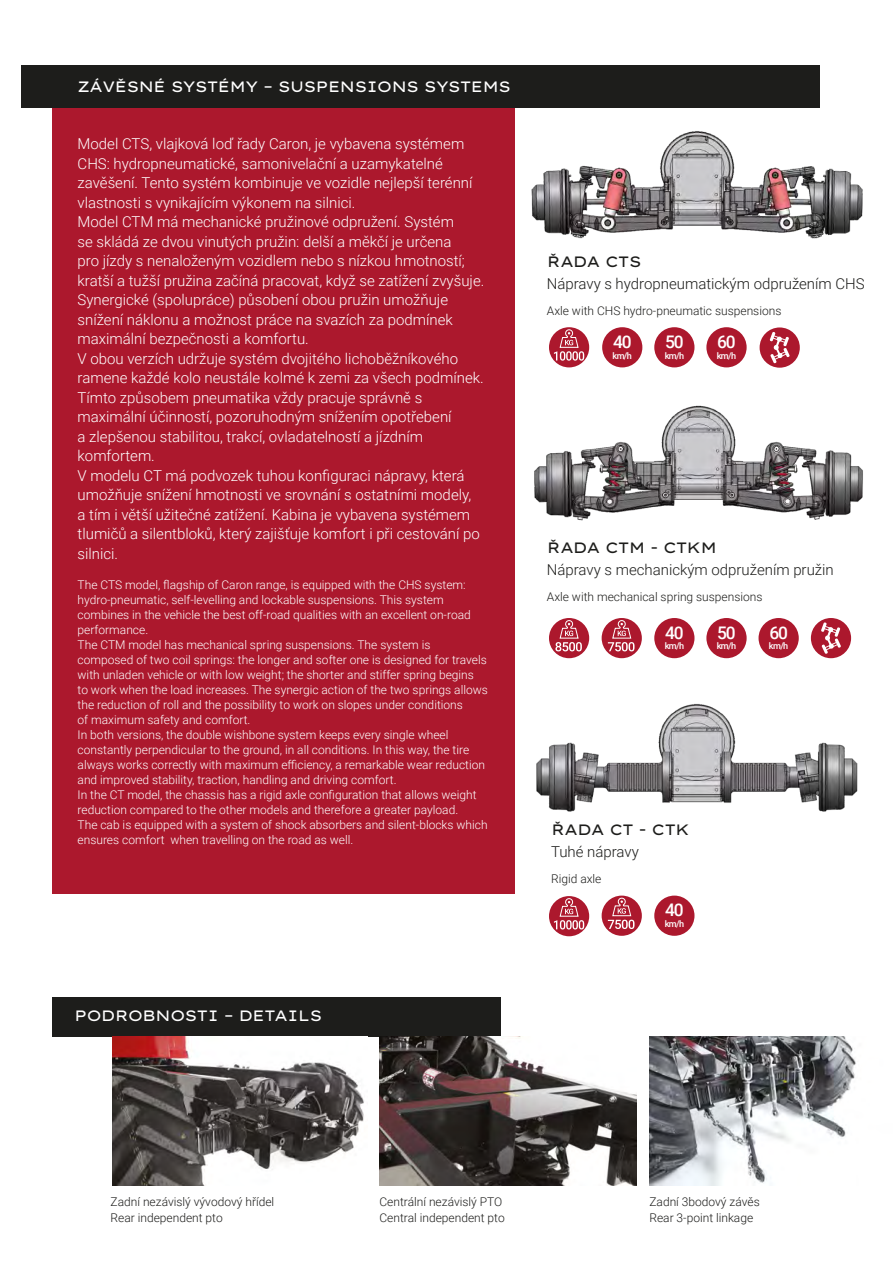
<style>
.page{position:relative;width:893px;height:1263px;background:#fff}
.page>*{position:absolute;margin:0;border:0;box-sizing:border-box;transform-origin:0 0}
.t1{font:500 17.4px "Roboto";letter-spacing:-.07em;color:#fff}
.t2{font:300 15px/19.5px "Roboto";color:#fff}
.t3{font:300 15px "Roboto";color:#1d1d1b}
.t4{font:15px "Lexend Tera";letter-spacing:-.07em;color:#fff}
.t5{font:15px "Lexend Tera";letter-spacing:-.07em;color:#1d1d1b}
.t6{font:300 12px/15px "Roboto";color:#fff}
.t7{font:300 12px/16.5px "Roboto";color:#1d1d1b}
.t8{font:500 9.15px "Roboto";letter-spacing:-.07em;color:#fff}
</style>
<div class="page">
<div style="left:52px;top:108px;width:462px;height:786px;background:#ac182d"></div>
<div style="left:21px;top:65px;width:799px;height:43px;background:#1d1d1b"></div>
<img style="left:534px;top:405px;width:329px;height:116px">
<img style="left:531px;top:131px;width:332px;height:108px">
<img style="left:536px;top:704px;width:322px;height:108px">
<div style="left:52px;top:997px;width:449px;height:40px;background:#1d1d1b"></div>
<img style="left:649px;top:1037px;width:207px;height:148px">
<img style="left:112px;top:1037px;width:252px;height:148px">
<img style="left:380px;top:1037px;width:257px;height:148px">
<svg style="left:705px;top:326px;width:43px;height:43px"></svg>
<div style="left:704px;top:325px;width:45px;height:45px;border:1px solid #fff;border-radius:50%"></div>
<div style="left:706px;top:327px;width:41px;height:40px;background:#ac182d;border-radius:50%"></div>
<svg style="left:757px;top:616px;width:43px;height:44px"></svg>
<div style="left:756px;top:616px;width:45px;height:44px;border:1px solid #fff;border-radius:50%"></div>
<div style="left:758px;top:618px;width:41px;height:40px;background:#ac182d;border-radius:50%"></div>
<svg style="left:600px;top:326px;width:44px;height:43px"></svg>
<div style="left:600px;top:325px;width:44px;height:45px;border:1px solid #fff;border-radius:50%"></div>
<div style="left:602px;top:327px;width:40px;height:40px;background:#ac182d;border-radius:50%"></div>
<svg style="left:653px;top:616px;width:43px;height:44px"></svg>
<div style="left:652px;top:616px;width:45px;height:44px;border:1px solid #fff;border-radius:50%"></div>
<div style="left:654px;top:618px;width:40px;height:40px;background:#ac182d;border-radius:50%"></div>
<svg style="left:653px;top:894px;width:43px;height:43px"></svg>
<div style="left:652px;top:893px;width:45px;height:45px;border:1px solid #fff;border-radius:50%"></div>
<div style="left:654px;top:895px;width:40px;height:41px;background:#ac182d;border-radius:50%"></div>
<svg style="left:653px;top:326px;width:43px;height:43px"></svg>
<div style="left:652px;top:325px;width:45px;height:45px;border:1px solid #fff;border-radius:50%"></div>
<div style="left:654px;top:327px;width:40px;height:40px;background:#ac182d;border-radius:50%"></div>
<svg style="left:705px;top:616px;width:43px;height:44px"></svg>
<div style="left:704px;top:616px;width:45px;height:44px;border:1px solid #fff;border-radius:50%"></div>
<div style="left:706px;top:618px;width:41px;height:40px;background:#ac182d;border-radius:50%"></div>
<svg style="left:547px;top:326px;width:44px;height:43px"></svg>
<div style="left:547px;top:325px;width:44px;height:45px;border:1px solid #fff;border-radius:50%"></div>
<div style="left:549px;top:327px;width:40px;height:40px;background:#ac182d;border-radius:50%"></div>
<svg style="left:554px;top:329px;width:30px;height:32px"></svg>
<svg style="left:547px;top:894px;width:44px;height:44px"></svg>
<div style="left:547px;top:894px;width:44px;height:44px;border:1px solid #fff;border-radius:50%"></div>
<div style="left:549px;top:896px;width:40px;height:40px;background:#ac182d;border-radius:50%"></div>
<svg style="left:554px;top:897px;width:30px;height:32px"></svg>
<svg style="left:547px;top:616px;width:44px;height:44px"></svg>
<div style="left:547px;top:616px;width:44px;height:44px;border:1px solid #fff;border-radius:50%"></div>
<div style="left:549px;top:618px;width:40px;height:40px;background:#ac182d;border-radius:50%"></div>
<svg style="left:555px;top:619px;width:27px;height:32px"></svg>
<svg style="left:600px;top:616px;width:43px;height:44px"></svg>
<div style="left:599px;top:616px;width:45px;height:44px;border:1px solid #fff;border-radius:50%"></div>
<div style="left:602px;top:618px;width:40px;height:40px;background:#ac182d;border-radius:50%"></div>
<svg style="left:608px;top:619px;width:26px;height:32px"></svg>
<svg style="left:600px;top:894px;width:43px;height:43px"></svg>
<div style="left:599px;top:893px;width:45px;height:45px;border:1px solid #fff;border-radius:50%"></div>
<div style="left:602px;top:895px;width:40px;height:41px;background:#ac182d;border-radius:50%"></div>
<svg style="left:608px;top:897px;width:26px;height:32px"></svg>
<svg style="left:758px;top:326px;width:43px;height:43px"></svg>
<div style="left:757px;top:325px;width:45px;height:45px;border:1px solid #fff;border-radius:50%"></div>
<div style="left:760px;top:327px;width:40px;height:41px;background:#ac182d;border-radius:50%"></div>
<svg style="left:770px;top:332px;width:20px;height:31px"></svg>
<svg style="left:809px;top:616px;width:44px;height:44px"></svg>
<div style="left:809px;top:616px;width:44px;height:44px;border:1px solid #fff;border-radius:50%"></div>
<div style="left:811px;top:618px;width:40px;height:40px;background:#ac182d;border-radius:50%"></div>
<svg style="left:821px;top:622px;width:20px;height:32px"></svg>
<p class="t4" style="left:78px;top:74px;width:435px">ZÁVĚSNÉ SYSTÉMY – SUSPENSIONS SYSTEMS</p>
<p class="t2" style="left:78px;top:133px;width:408px">Model CTS, vlajková loď řady Caron, je vybavena systémem CHS: hydropneumatické, samonivelační a uzamykatelné zavěšení. Tento systém kombinuje ve vozidle nejlepší terénní vlastnosti s vynikajícím výkonem na silnici.<br>Model CTM má mechanické pružinové odpružení. Systém<br>se skládá ze dvou vinutých pružin: delší a měkčí je určena<br>pro jízdy s nenaloženým vozidlem nebo s nízkou hmotností; kratší a tužší pružina začíná pracovat, když se zatížení zvyšuje.<br>Synergické (spolupráce) působení obou pružin umožňuje snížení náklonu a možnost práce na svazích za podmínek maximální bezpečnosti a komfortu.<br>V obou verzích udržuje systém dvojitého lichoběžníkového ramene každé kolo neustále kolmé k zemi za všech podmínek.<br>Tímto způsobem pneumatika vždy pracuje správně s maximální účinností, pozoruhodným snížením opotřebení<br>a zlepšenou stabilitou, trakcí, ovladatelností a jízdním komfortem.<br>V modelu CT má podvozek tuhou konfiguraci nápravy, která umožňuje snížení hmotnosti ve srovnání s ostatními modely,<br>a tím i větší užitečné zatížení. Kabina je vybavena systémem tlumičů a silentbloků, který zajišťuje komfort i při cestování po silnici.</p>
<p class="t6" style="left:78px;top:576px;width:412px">The CTS model, flagship of Caron range, is equipped with the CHS system: hydro-pneumatic, self-levelling and lockable suspensions. This system combines in the vehicle the best off-road qualities with an excellent on-road performance.<br>The CTM model has mechanical spring suspensions. The system is composed of two coil springs: the longer and softer one is designed for travels with unladen vehicle or with low weight; the shorter and stiffer spring begins<br>to work when the load increases. The synergic action of the two springs allows the reduction of roll and the possibility to work on slopes under conditions<br>of maximum safety and comfort.<br>In both versions, the double wishbone system keeps every single wheel constantly perpendicular to the ground, in all conditions. In this way, the tire always works correctly with maximum efficiency, a remarkable wear reduction and improved stability, traction, handling and driving comfort.<br>In the CT model, the chassis has a rigid axle configuration that allows weight reduction compared to the other models and therefore a greater payload.<br>The cab is equipped with a system of shock absorbers and silent-blocks which ensures comfort when travelling on the road as well.</p>
<p class="t4" style="left:74px;top:1004px;width:250px">PODROBNOSTI – DETAILS</p>
<p class="t5" style="left:547px;top:249px;width:96px">ŘADA CTS</p>
<p class="t3" style="left:547px;top:273px;width:319px">Nápravy s hydropneumatickým odpružením CHS</p>
<p class="t7" style="left:547px;top:302px;width:236px">Axle with CHS hydro-pneumatic suspensions</p>
<h1 class="t1" style="left:613px;top:329px;width:20px">40</h1>
<p class="t8" style="left:613px;top:349px;width:21px">km/h</p>
<h1 class="t1" style="left:665px;top:329px;width:20px">50</h1>
<p class="t8" style="left:665px;top:349px;width:21px">km/h</p>
<h1 class="t1" style="left:717px;top:329px;width:20px">60</h1>
<p class="t8" style="left:717px;top:349px;width:21px">km/h</p>
<p class="t5" style="left:547px;top:535px;width:172px">ŘADA CTM - CTKM</p>
<p class="t3" style="left:547px;top:559px;width:288px">Nápravy s mechanickým odpružením pružin</p>
<p class="t7" style="left:547px;top:587px;width:217px">Axle with mechanical spring suspensions</p>
<h1 class="t1" style="left:665px;top:620px;width:20px">40</h1>
<p class="t8" style="left:665px;top:640px;width:21px">km/h</p>
<h1 class="t1" style="left:717px;top:620px;width:20px">50</h1>
<p class="t8" style="left:717px;top:640px;width:21px">km/h</p>
<h1 class="t1" style="left:769px;top:620px;width:20px">60</h1>
<p class="t8" style="left:769px;top:640px;width:21px">km/h</p>
<p class="t5" style="left:551px;top:817px;width:141px">ŘADA CT - CTK</p>
<p class="t3" style="left:551px;top:841px;width:89px">Tuhé nápravy</p>
<p class="t7" style="left:551px;top:870px;width:52px">Rigid axle</p>
<h1 class="t1" style="left:665px;top:898px;width:20px">40</h1>
<p class="t8" style="left:665px;top:917px;width:21px">km/h</p>
<p class="t7" style="left:111px;top:1193px;width:165px">Zadní nezávislý vývodový hřídel<br>Rear independent pto</p>
<p class="t7" style="left:379px;top:1193px;width:127px">Centrální nezávislý PTO<br>Central independent pto</p>
<p class="t7" style="left:649px;top:1193px;width:112px">Zadní 3bodový závěs<br>Rear 3-point linkage</p>
</div>
